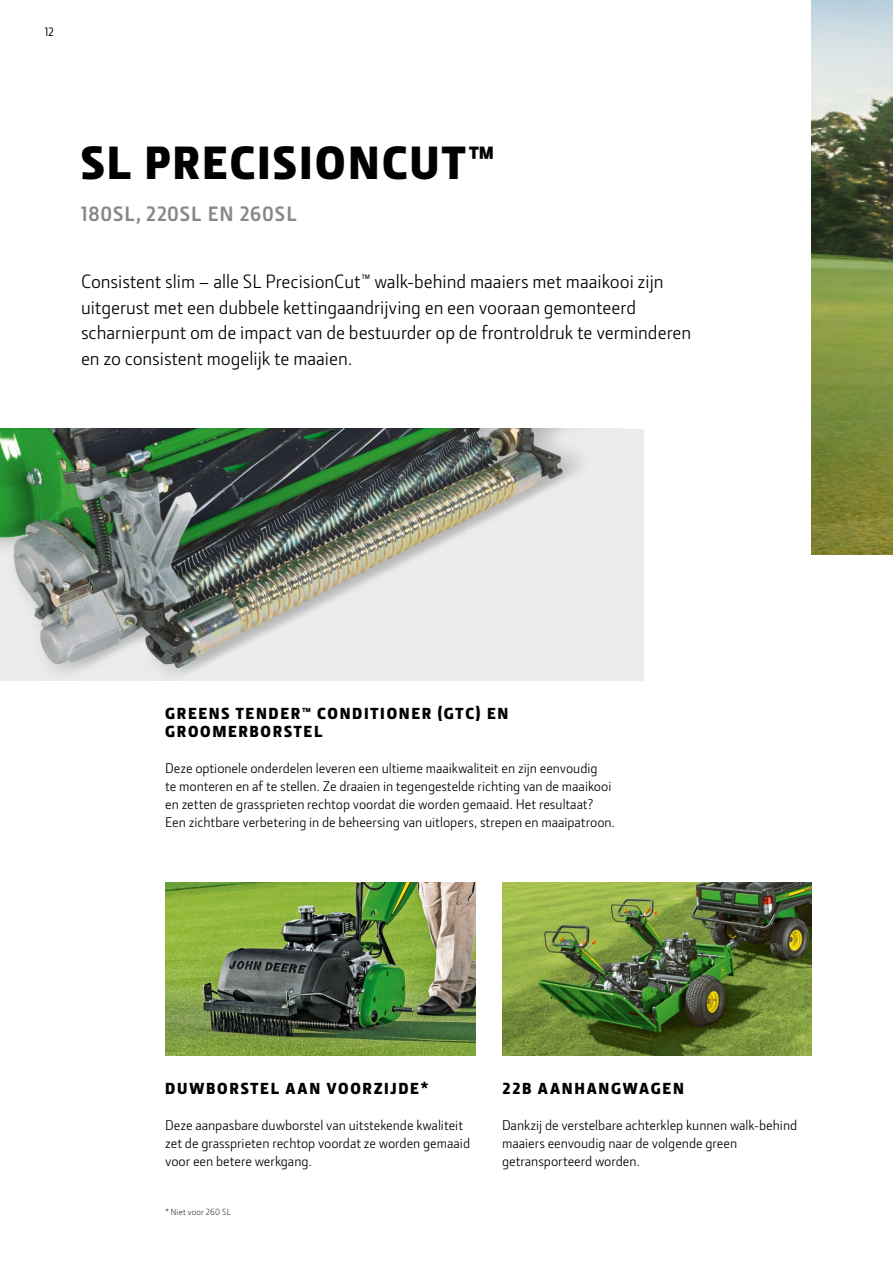
<style>
.page{position:relative;width:893px;height:1263px;background:#fff}
.page>*{position:absolute;margin:0;border:0;box-sizing:border-box;transform-origin:0 0}
.t1{font:900 48px "Section";letter-spacing:.05em;color:#000}
.t2{font:700 21px "JD Sans Pro";letter-spacing:.05em;color:#878786}
.t3{font:19.5px/25.5px "JD Sans Pro";color:#000}
.t4{font:900 16.5px/18px "Section";letter-spacing:.105em;color:#000}
.t5{font:14.25px/18px "JD Sans Pro";color:#000}
.t6{font:500 12px "JD Sans Pro";color:#000}
.t7{font:300 9px "JD Sans Pro";letter-spacing:.025em;color:#000}
</style>
<div class="page">
<img style="left:812px;top:0;width:81px;height:555px">
<img style="left:165px;top:882px;width:310px;height:173px">
<img style="left:502px;top:882px;width:310px;height:173px">
<div style="left:0;top:429px;width:643px;height:252px;background:#ececed"></div>
<img style="left:0;top:429px;width:563px;height:239px">
<p class="t6" style="left:45px;top:23px;width:11px">12</p>
<h1 class="t1" style="left:81px;top:132px;width:415px">SL PRECISIONCUT™</h1>
<h2 class="t2" style="left:81px;top:200px;width:217px">180SL, 220SL EN 260SL</h2>
<p class="t3" style="left:81px;top:268px;width:612px">Consistent slim – alle SL PrecisionCut™ walk-behind maaiers met maaikooi zijn uitgerust met een dubbele kettingaandrijving en een vooraan gemonteerd scharnierpunt om de impact van de bestuurder op de frontroldruk te verminderen en zo consistent mogelijk te maaien.</p>
<p class="t4" style="left:165px;top:704px;width:345px">GREENS TENDER™ CONDITIONER (GTC) EN<br>GROOMERBORSTEL</p>
<p class="t5" style="left:165px;top:758px;width:451px">Deze optionele onderdelen leveren een ultieme maaikwaliteit en zijn eenvoudig<br>te monteren en af te stellen. Ze draaien in tegengestelde richting van de maaikooi en zetten de grassprieten rechtop voordat die worden gemaaid. Het resultaat?<br>Een zichtbare verbetering in de beheersing van uitlopers, strepen en maaipatroon.</p>
<p class="t4" style="left:165px;top:1079px;width:265px">DUWBORSTEL AAN VOORZIJDE*</p>
<p class="t5" style="left:165px;top:1116px;width:306px">Deze aanpasbare duwborstel van uitstekende kwaliteit zet de grassprieten rechtop voordat ze worden gemaaid voor een betere werkgang.</p>
<p class="t7" style="left:165px;top:1206px;width:67px">* Niet voor 260 SL</p>
<p class="t4" style="left:502px;top:1079px;width:183px">22B AANHANGWAGEN</p>
<p class="t5" style="left:502px;top:1116px;width:297px">Dankzij de verstelbare achterklep kunnen walk-behind maaiers eenvoudig naar de volgende green getransporteerd worden.</p>
</div>
